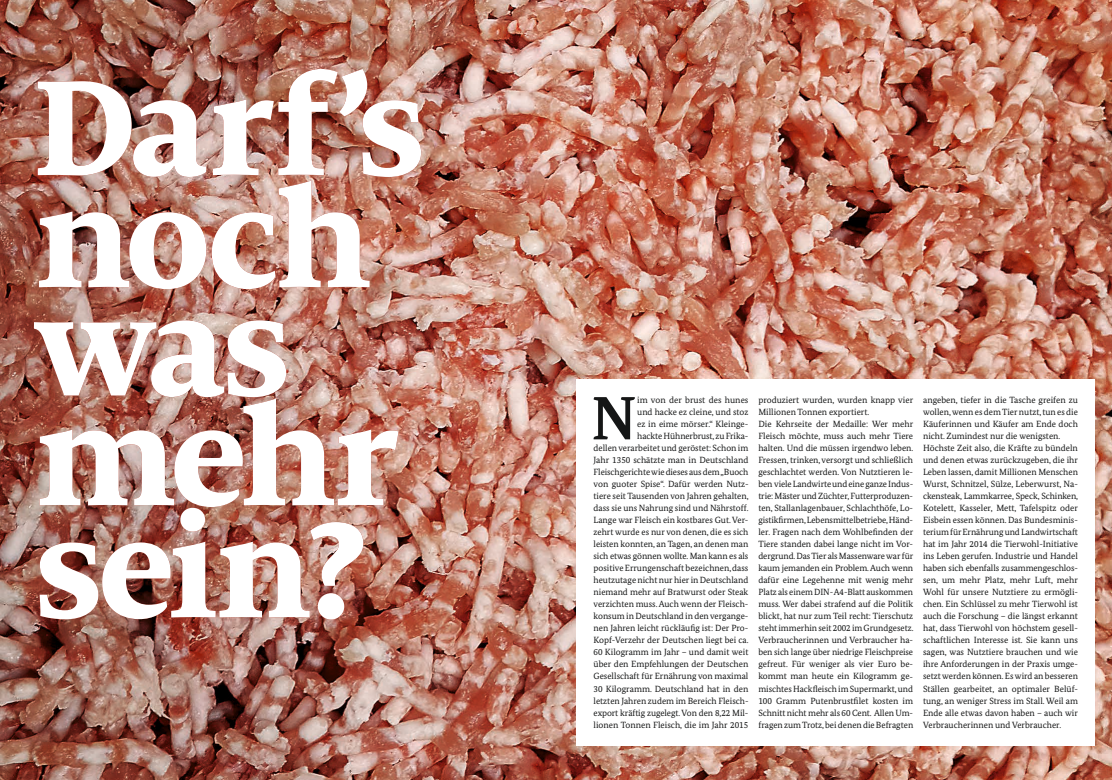
<style>
.page{position:relative;width:1112px;height:780px;background:#fff}
.page>*{position:absolute;margin:0;border:0;box-sizing:border-box;transform-origin:0 0}
.t1{font:800 150px/110.5px "Milo Serif Pro";letter-spacing:-.035em;color:#fff}
.t2{font:700 61.2px "Bundes Serif";color:#151616}
.t3{font:9px/12px "Bundes Serif";color:#151616;text-align:justify}
</style>
<div class="page">
<img style="left:0;top:0;width:1111px;height:780px">
<div style="left:576px;top:379px;width:518px;height:366px;background:#fff"></div>
<h1 class="t1" style="left:34px;top:71px;width:394px">Darf’s noch was mehr sein?</h1>
<p class="t2" style="left:591px;top:381px;width:47px">N</p>
<p class="t3" style="left:637px;top:394px;width:113px">im von der brust des hunes und hacke ez cleine, und stoz</p>
<p class="t3" style="left:593px;top:442px;width:156px">dellen verarbeitet und geröstet: Schon im Jahr 1350 schätzte man in Deutschland Fleischgerichte wie dieses aus dem „Buoch</p>
<p class="t3" style="left:593px;top:490px;width:156px">tiere seit Tausenden von Jahren gehalten, dass sie uns Nahrung sind und Nährstoff.</p>
<p class="t3" style="left:593px;top:526px;width:156px">zehrt wurde es nur von denen, die es sich leisten konnten, an Tagen, an denen man sich etwas gönnen wollte. Man kann es als positive Errungenschaft bezeichnen, dass heutzutage nicht nur hier in Deutschland niemand mehr auf Bratwurst oder Steak</p>
<p class="t3" style="left:637px;top:418px;width:113px">ez in eime mörser.“ Kleinge&shy;hackte Hühnerbrust, zu Frika-</p>
<p class="t3" style="left:593px;top:478px;width:156px">von guoter Spise“. Dafür werden Nutz-</p>
<p class="t3" style="left:593px;top:514px;width:156px">Lange war Fleisch ein kostbares Gut. Ver-</p>
<p class="t3" style="left:593px;top:598px;width:156px">verzichten muss. Auch wenn der Fleisch&shy;konsum in Deutschland in den vergange&shy;nen Jahren leicht rückläufig ist: Der Pro-</p>
<p class="t3" style="left:593px;top:634px;width:156px">Kopf-Verzehr der Deutschen liegt bei ca.<br>60 Kilogramm im Jahr – und damit weit über den Empfehlungen der Deutschen Gesellschaft für Ernährung von maximal 30 Kilogramm. Deutschland hat in den</p>
<p class="t3" style="left:593px;top:718px;width:156px">lionen Tonnen Fleisch, die im Jahr 2015</p>
<p class="t3" style="left:593px;top:694px;width:156px">letzten Jahren zudem im Bereich Fleisch&shy;export kräftig zugelegt. Von den 8,22 Mil-</p>
<p class="t3" style="left:758px;top:394px;width:156px">produziert wurden, wurden knapp vier<br>Millionen Tonnen exportiert.</p>
<p class="t3" style="left:758px;top:418px;width:156px">Die Kehrseite der Medaille: Wer mehr Fleisch möchte, muss auch mehr Tiere halten. Und die müssen irgendwo leben.<br>Fressen, trinken, versorgt und schließlich</p>
<p class="t3" style="left:758px;top:466px;width:156px">geschlachtet werden. Von Nutztieren le&shy;ben viele Landwirte und eine ganze Indus&shy;trie: Mäster und Züchter, Futterproduzen&shy;ten, Stallanlagenbauer, Schlachthöfe, Lo&shy;gistikfirmen, Lebensmittelbetriebe, Händ-</p>
<p class="t3" style="left:758px;top:538px;width:156px">Tiere standen dabei lange nicht im Vor-</p>
<p class="t3" style="left:758px;top:526px;width:156px">ler. Fragen nach dem Wohlbefinden der</p>
<p class="t3" style="left:758px;top:550px;width:157px">dergrund. Das Tier als Massenware war für kaum jemanden ein Problem. Auch wenn dafür eine Legehenne mit wenig mehr Platz als einem DIN- A4-Blatt auskommen muss. Wer dabei strafend auf die Politik blickt, hat nur zum Teil recht: Tierschutz steht immerhin seit 2002 im Grundgesetz.</p>
<p class="t3" style="left:758px;top:646px;width:156px">ben sich lange über niedrige Fleischpreise</p>
<p class="t3" style="left:758px;top:682px;width:156px">mischtes Hackfleisch im Supermarkt, und<br>100 Gramm Putenbrustfilet kosten im</p>
<p class="t3" style="left:758px;top:718px;width:156px">fragen zum Trotz, bei denen die Befragten</p>
<p class="t3" style="left:758px;top:634px;width:156px">Verbraucherinnen und Verbraucher ha-</p>
<p class="t3" style="left:758px;top:658px;width:156px">gefreut. Für weniger als vier Euro be&shy;kommt man heute ein Kilogramm ge-</p>
<p class="t3" style="left:758px;top:706px;width:156px">Schnitt nicht mehr als 60 Cent. Allen Um-</p>
<p class="t3" style="left:922px;top:394px;width:156px">angeben, tiefer in die Tasche greifen zu wollen, wenn es dem Tier nutzt, tun es die Käuferinnen und Käufer am Ende doch nicht. Zumindest nur die wenigsten.</p>
<p class="t3" style="left:922px;top:442px;width:156px">Höchste Zeit also, die Kräfte zu bündeln und denen etwas zurückzugeben, die ihr Leben lassen, damit Millionen Menschen</p>
<p class="t3" style="left:922px;top:490px;width:156px">ckensteak, Lammkarree, Speck, Schinken,<br>Kotelett, Kasseler, Mett, Tafelspitz oder</p>
<p class="t3" style="left:922px;top:526px;width:156px">terium für Ernährung und Landwirtschaft hat im Jahr 2014 die Tierwohl-Initiative ins Leben gerufen. Industrie und Handel</p>
<p class="t3" style="left:922px;top:574px;width:156px">sen, um mehr Platz, mehr Luft, mehr</p>
<p class="t3" style="left:922px;top:598px;width:156px">chen. Ein Schlüssel zu mehr Tierwohl ist auch die Forschung – die längst erkannt</p>
<p class="t3" style="left:922px;top:634px;width:156px">schaftlichen Interesse ist. Sie kann uns sagen, was Nutztiere brauchen und wie</p>
<p class="t3" style="left:922px;top:670px;width:156px">setzt werden können. Es wird an besseren</p>
<p class="t3" style="left:922px;top:694px;width:156px">tung, an weniger Stress im Stall. Weil am Ende alle etwas davon haben – auch wir Verbraucherinnen und Verbraucher.</p>
<p class="t3" style="left:922px;top:478px;width:156px">Wurst, Schnitzel, Sülze, Leberwurst, Na-</p>
<p class="t3" style="left:922px;top:514px;width:156px">Eisbein essen können. Das Bundesminis-</p>
<p class="t3" style="left:922px;top:562px;width:156px">haben sich ebenfalls zusammengeschlos-</p>
<p class="t3" style="left:922px;top:586px;width:156px">Wohl für unsere Nutztiere zu ermögli-</p>
<p class="t3" style="left:922px;top:622px;width:156px">hat, dass Tierwohl von höchstem gesell-</p>
<p class="t3" style="left:922px;top:658px;width:156px">ihre Anforderungen in der Praxis umge-</p>
<p class="t3" style="left:922px;top:682px;width:156px">Ställen gearbeitet, an optimaler Belüf-</p>
</div>
